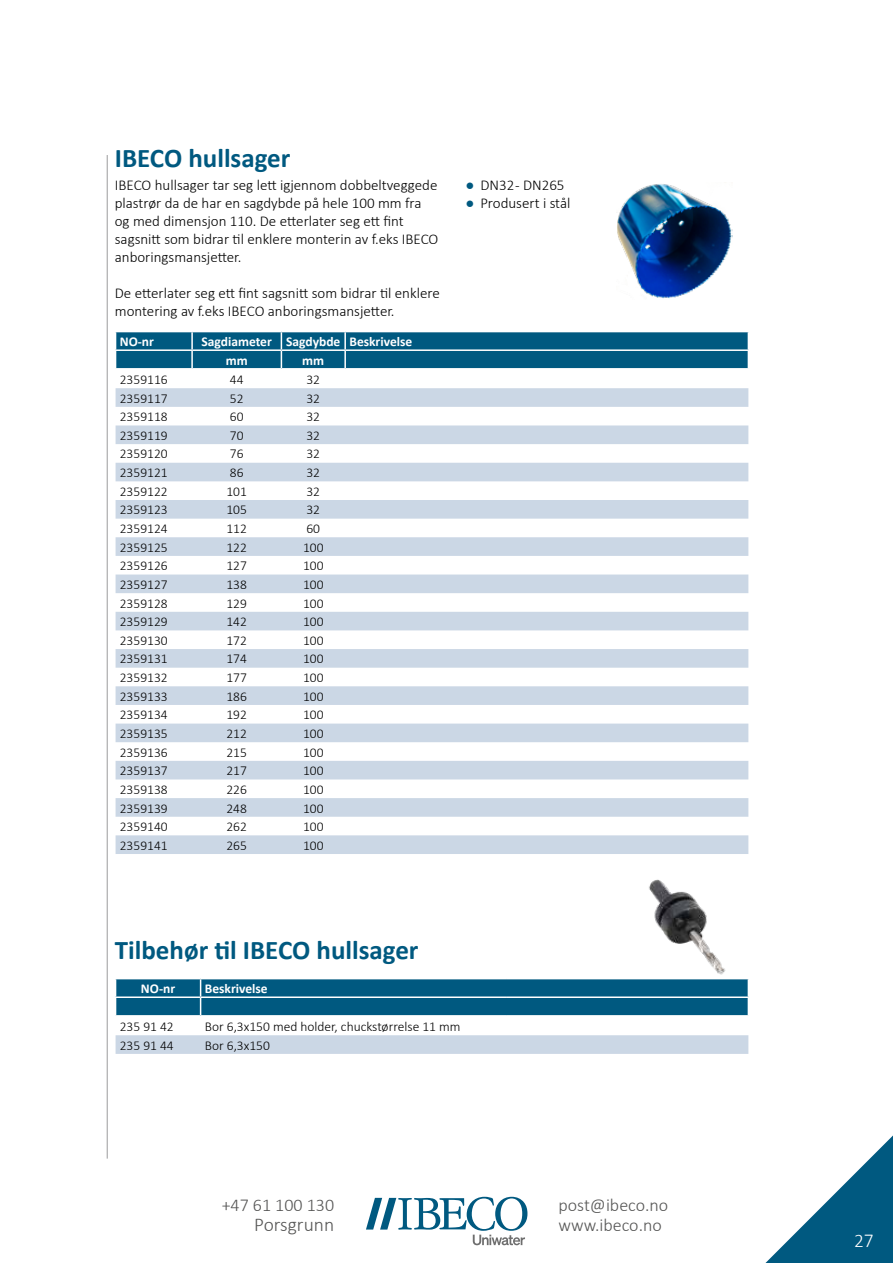
<style>
.page{position:relative;width:893px;height:1263px;background:#fff}
.page>*{position:absolute;margin:0;border:0;box-sizing:border-box;transform-origin:0 0}
.t1{font:700 27px "Calibri";color:#005980}
.t2{font:300 19.5px "Calibri";color:#565655}
.t3{font:300 19.5px "Calibri";color:#fff}
.t4{font:300 18px "Calibri";color:#565655}
.t5{font:300 15px/18px "Calibri";color:#000}
.t6{font:300 13.5px "Calibri";color:#000}
.t7{font:700 13.5px/18.6px "Calibri";color:#fff}
.s1{font-family:"Arial";font-weight:400;color:#005980}
</style>
<div class="page">
<hr style="left:107px;top:155px;width:1px;height:1003px;background:#9c9c9d">
<svg style="left:366px;top:1197px;width:161px;height:48px"></svg>
<svg style="left:765px;top:1135px;width:128px;height:128px"></svg>
<svg style="left:116px;top:388px;width:632px;height:466px;fill:#d0dbe7"></svg>
<svg style="left:115px;top:332px;width:634px;height:37px;background:#15678a"></svg>
<img style="left:617px;top:184px;width:115px;height:115px">
<img style="left:649px;top:879px;width:77px;height:96px">
<div style="left:116px;top:1035px;width:632px;height:19px;background:#cbd7e5"></div>
<svg style="left:115px;top:978px;width:634px;height:37px;background:#15668a"></svg>
<h1 class="t1" style="left:115px;top:139px;width:177px">IBECO hullsager</h1>
<p class="t5" style="left:115px;top:176px;width:325px">IBECO hullsager tar seg lett igjennom dobbeltveggede plastrør da de har en sagdybde på hele 100 mm fra og med dimensjon 110. De etterlater seg ett fint sagsnitt som bidrar til enklere monterin av f.eks IBECO anboringsmansjetter.</p>
<p class="t5" style="left:115px;top:284px;width:326px">De etterlater seg ett fint sagsnitt som bidrar til enklere montering av f.eks IBECO anboringsmansjetter.</p>
<p class="t7" style="left:120px;top:332px;width:36px">NO-nr</p>
<p class="t7" style="left:226px;top:332px;width:188px;text-indent:-24px">Sagdiameter Sagdybde Beskrivelse mm</p>
<p class="t7" style="left:302px;top:351px;width:23px">mm</p>
<p class="t6" style="left:120px;top:371px;width:49px">2359116</p>
<p class="t6" style="left:230px;top:371px;width:15px">44</p>
<p class="t6" style="left:306px;top:371px;width:15px">32</p>
<p class="t6" style="left:120px;top:390px;width:49px">2359117</p>
<p class="t6" style="left:230px;top:390px;width:15px">52</p>
<p class="t6" style="left:306px;top:390px;width:15px">32</p>
<p class="t6" style="left:120px;top:408px;width:49px">2359118</p>
<p class="t6" style="left:230px;top:408px;width:15px">60</p>
<p class="t6" style="left:306px;top:408px;width:15px">32</p>
<p class="t6" style="left:120px;top:427px;width:49px">2359119</p>
<p class="t6" style="left:230px;top:427px;width:15px">70</p>
<p class="t6" style="left:306px;top:427px;width:15px">32</p>
<p class="t6" style="left:120px;top:446px;width:49px">2359120</p>
<p class="t6" style="left:230px;top:446px;width:15px">76</p>
<p class="t6" style="left:306px;top:446px;width:15px">32</p>
<p class="t6" style="left:120px;top:464px;width:49px">2359121</p>
<p class="t6" style="left:230px;top:464px;width:15px">86</p>
<p class="t6" style="left:306px;top:464px;width:15px">32</p>
<p class="t6" style="left:120px;top:483px;width:49px">2359122</p>
<p class="t6" style="left:226px;top:483px;width:22px">101</p>
<p class="t6" style="left:306px;top:483px;width:15px">32</p>
<p class="t6" style="left:120px;top:501px;width:49px">2359123</p>
<p class="t6" style="left:226px;top:501px;width:22px">105</p>
<p class="t6" style="left:306px;top:501px;width:15px">32</p>
<p class="t6" style="left:120px;top:520px;width:49px">2359124</p>
<p class="t6" style="left:226px;top:520px;width:22px">112</p>
<p class="t6" style="left:306px;top:520px;width:15px">60</p>
<p class="t6" style="left:120px;top:539px;width:49px">2359125</p>
<p class="t6" style="left:226px;top:539px;width:22px">122</p>
<p class="t6" style="left:303px;top:539px;width:22px">100</p>
<p class="t6" style="left:120px;top:557px;width:49px">2359126</p>
<p class="t6" style="left:226px;top:557px;width:22px">127</p>
<p class="t6" style="left:303px;top:557px;width:22px">100</p>
<p class="t6" style="left:120px;top:576px;width:49px">2359127</p>
<p class="t6" style="left:226px;top:576px;width:22px">138</p>
<p class="t6" style="left:303px;top:576px;width:22px">100</p>
<p class="t6" style="left:120px;top:595px;width:49px">2359128</p>
<p class="t6" style="left:226px;top:595px;width:22px">129</p>
<p class="t6" style="left:303px;top:595px;width:22px">100</p>
<p class="t6" style="left:120px;top:613px;width:49px">2359129</p>
<p class="t6" style="left:226px;top:613px;width:22px">142</p>
<p class="t6" style="left:303px;top:613px;width:22px">100</p>
<p class="t6" style="left:120px;top:632px;width:49px">2359130</p>
<p class="t6" style="left:226px;top:632px;width:22px">172</p>
<p class="t6" style="left:303px;top:632px;width:22px">100</p>
<p class="t6" style="left:120px;top:651px;width:49px">2359131</p>
<p class="t6" style="left:226px;top:651px;width:22px">174</p>
<p class="t6" style="left:303px;top:651px;width:22px">100</p>
<p class="t6" style="left:120px;top:669px;width:49px">2359132</p>
<p class="t6" style="left:226px;top:669px;width:22px">177</p>
<p class="t6" style="left:303px;top:669px;width:22px">100</p>
<p class="t6" style="left:120px;top:688px;width:49px">2359133</p>
<p class="t6" style="left:226px;top:688px;width:22px">186</p>
<p class="t6" style="left:303px;top:688px;width:22px">100</p>
<p class="t6" style="left:120px;top:706px;width:49px">2359134</p>
<p class="t6" style="left:226px;top:706px;width:22px">192</p>
<p class="t6" style="left:303px;top:706px;width:22px">100</p>
<p class="t6" style="left:120px;top:725px;width:49px">2359135</p>
<p class="t6" style="left:226px;top:725px;width:22px">212</p>
<p class="t6" style="left:303px;top:725px;width:22px">100</p>
<p class="t6" style="left:120px;top:744px;width:49px">2359136</p>
<p class="t6" style="left:226px;top:744px;width:22px">215</p>
<p class="t6" style="left:303px;top:744px;width:22px">100</p>
<p class="t6" style="left:120px;top:762px;width:49px">2359137</p>
<p class="t6" style="left:226px;top:762px;width:22px">217</p>
<p class="t6" style="left:303px;top:762px;width:22px">100</p>
<p class="t6" style="left:120px;top:781px;width:49px">2359138</p>
<p class="t6" style="left:226px;top:781px;width:22px">226</p>
<p class="t6" style="left:303px;top:781px;width:22px">100</p>
<p class="t6" style="left:120px;top:800px;width:49px">2359139</p>
<p class="t6" style="left:226px;top:800px;width:22px">248</p>
<p class="t6" style="left:303px;top:800px;width:22px">100</p>
<p class="t6" style="left:120px;top:818px;width:49px">2359140</p>
<p class="t6" style="left:226px;top:818px;width:22px">262</p>
<p class="t6" style="left:303px;top:818px;width:22px">100</p>
<p class="t6" style="left:120px;top:837px;width:49px">2359141</p>
<p class="t6" style="left:226px;top:837px;width:22px">265</p>
<p class="t6" style="left:303px;top:837px;width:22px">100</p>
<p class="t5" style="left:466px;top:176px;width:100px"><span class="s1">●</span> DN32 - DN265</p>
<p class="t5" style="left:466px;top:194px;width:106px"><span class="s1">●</span> Produsert i stål</p>
<h1 class="t1" style="left:115px;top:931px;width:305px">Tilbehør til IBECO hullsager</h1>
<p class="t7" style="left:141px;top:979px;width:36px">NO-nr</p>
<p class="t7" style="left:205px;top:979px;width:64px">Beskrivelse</p>
<p class="t6" style="left:120px;top:1018px;width:56px">235 91 42</p>
<p class="t6" style="left:205px;top:1018px;width:257px">Bor 6,3x150 med holder, chuckstørrelse 11 mm</p>
<p class="t6" style="left:120px;top:1037px;width:56px">235 91 44</p>
<p class="t6" style="left:205px;top:1037px;width:67px">Bor 6,3x150</p>
<h3 class="t4" style="left:558px;top:1194px;width:111px">post@ibeco.no</h3>
<h3 class="t4" style="left:222px;top:1194px;width:114px">+47 61 100 130</h3>
<h2 class="t2" style="left:254px;top:1212px;width:81px">Porsgrunn</h2>
<h3 class="t4" style="left:558px;top:1214px;width:105px">www.ibeco.no</h3>
<h2 class="t3" style="left:854px;top:1228px;width:21px">27</h2>
</div>
